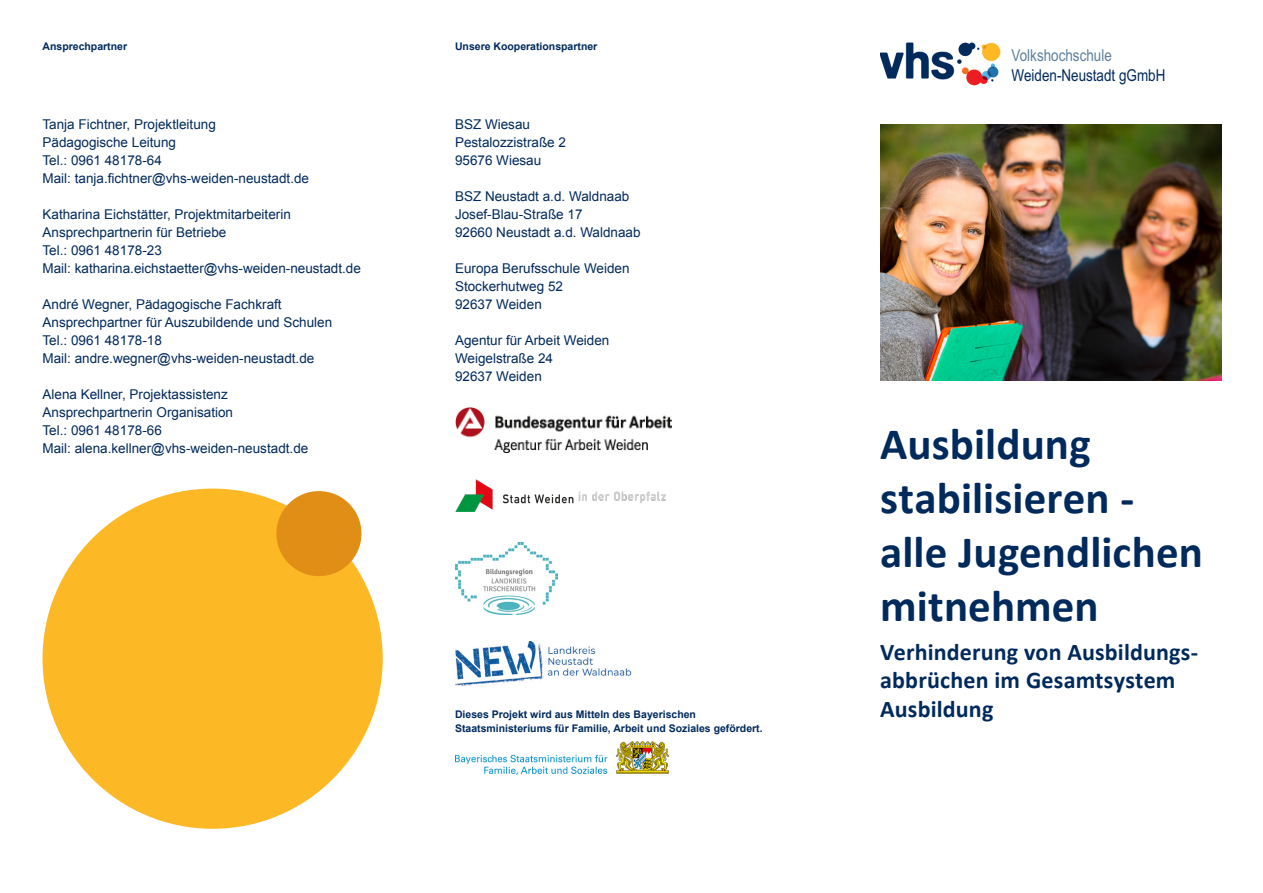
<style>
.page{position:relative;width:1263px;height:893px;background:#fff}
.page>*{position:absolute;margin:0;border:0;box-sizing:border-box;transform-origin:0 0}
.Absatzformat_1{font:700 45px/54px "Calibri";color:#002a5c}
.t1{font:700 24px/28.8px "Calibri";letter-spacing:.005em;color:#002a5c}
.t2{font:16.35px/19.6px "Arial Narrow";color:#002a5c}
.Fließtext_Blocksatz{font:13.5px "Arial";color:#002a5c}
.Kolumnentitel{font:700 10.5px "Arial";color:#002a5c}
.s1{color:#5c7f9d}
</style>
<div class="page">
<img style="left:880px;top:43px;width:120px;height:42px">
<div style="left:43px;top:489px;width:340px;height:340px;background:#fcb825;border-radius:50%"></div>
<div style="left:276px;top:491px;width:85px;height:85px;background:#e18e17;border-radius:50%"></div>
<img style="left:880px;top:124px;width:341px;height:257px">
<img style="left:456px;top:480px;width:209px;height:31px">
<img style="left:455px;top:542px;width:102px;height:73px">
<img style="left:455px;top:642px;width:176px;height:44px">
<img style="left:455px;top:407px;width:217px;height:46px">
<img style="left:455px;top:742px;width:213px;height:33px">
<p class="Kolumnentitel" style="left:43px;top:40px;width:86px">Ansprechpartner</p>
<p class="Fließtext_Blocksatz" style="left:43px;top:115px;width:175px">Tanja Fichtner, Projektleitung</p>
<p class="Fließtext_Blocksatz" style="left:43px;top:133px;width:135px">Pädagogische Leitung</p>
<p class="Fließtext_Blocksatz" style="left:43px;top:151px;width:121px">Tel.: 0961 48178-64</p>
<p class="Fließtext_Blocksatz" style="left:43px;top:169px;width:268px">Mail: tanja.fichtner@vhs-weiden-neustadt.de</p>
<p class="Fließtext_Blocksatz" style="left:43px;top:205px;width:250px">Katharina Eichstätter, Projektmitarbeiterin</p>
<p class="Fließtext_Blocksatz" style="left:43px;top:223px;width:185px">Ansprechpartnerin für Betriebe</p>
<p class="Fließtext_Blocksatz" style="left:43px;top:241px;width:121px">Tel.: 0961 48178-23</p>
<p class="Fließtext_Blocksatz" style="left:43px;top:259px;width:320px">Mail: katharina.eichstaetter@vhs-weiden-neustadt.de</p>
<p class="Fließtext_Blocksatz" style="left:43px;top:295px;width:241px">André Wegner, Pädagogische Fachkraft</p>
<p class="Fließtext_Blocksatz" style="left:43px;top:313px;width:291px">Ansprechpartner für Auszubildende und Schulen</p>
<p class="Fließtext_Blocksatz" style="left:43px;top:331px;width:121px">Tel.: 0961 48178-18</p>
<p class="Fließtext_Blocksatz" style="left:43px;top:349px;width:273px">Mail: andre.wegner@vhs-weiden-neustadt.de</p>
<p class="Fließtext_Blocksatz" style="left:43px;top:385px;width:187px">Alena Kellner, Projektassistenz</p>
<p class="Fließtext_Blocksatz" style="left:43px;top:403px;width:192px">Ansprechpartnerin Organisation</p>
<p class="Fließtext_Blocksatz" style="left:43px;top:421px;width:121px">Tel.: 0961 48178-66</p>
<p class="Fließtext_Blocksatz" style="left:43px;top:439px;width:267px">Mail: alena.kellner@vhs-weiden-neustadt.de</p>
<p class="Kolumnentitel" style="left:455px;top:40px;width:144px">Unsere Kooperationspartner</p>
<p class="Fließtext_Blocksatz" style="left:455px;top:115px;width:77px">BSZ Wiesau</p>
<p class="Fließtext_Blocksatz" style="left:455px;top:133px;width:113px">Pestalozzistraße 2</p>
<p class="Fließtext_Blocksatz" style="left:455px;top:151px;width:88px">95676 Wiesau</p>
<p class="Fließtext_Blocksatz" style="left:455px;top:187px;width:176px">BSZ Neustadt a.d. Waldnaab</p>
<p class="Fließtext_Blocksatz" style="left:455px;top:205px;width:129px">Josef-Blau-Straße 17</p>
<p class="Fließtext_Blocksatz" style="left:455px;top:223px;width:187px">92660 Neustadt a.d. Waldnaab</p>
<p class="Fließtext_Blocksatz" style="left:455px;top:259px;width:176px">Europa Berufsschule Weiden</p>
<p class="Fließtext_Blocksatz" style="left:455px;top:277px;width:110px">Stockerhutweg 52</p>
<p class="Fließtext_Blocksatz" style="left:455px;top:295px;width:88px">92637 Weiden</p>
<p class="Fließtext_Blocksatz" style="left:455px;top:331px;width:156px">Agentur für Arbeit Weiden</p>
<p class="Fließtext_Blocksatz" style="left:455px;top:349px;width:100px">Weigelstraße 24</p>
<p class="Fließtext_Blocksatz" style="left:455px;top:367px;width:88px">92637 Weiden</p>
<p class="Kolumnentitel" style="left:455px;top:707px;width:243px">Dieses Projekt wird aus Mitteln des Bayerischen</p>
<p class="Kolumnentitel" style="left:455px;top:721px;width:309px">Staatsministeriums für Familie, Arbeit und Soziales gefördert.</p>
<p class="t2" style="left:1011px;top:45px;width:155px"><span class="s1">Volkshochschule<br></span>Weiden-Neustadt gGmbH</p>
<p class="Absatzformat_1" style="left:880px;top:417px;width:256px">Ausbildung stabilisieren -</p>
<p class="Absatzformat_1" style="left:880px;top:525px;width:324px">alle Jugendlichen mitnehmen</p>
<p class="t1" style="left:880px;top:637px;width:319px">Verhinderung von Ausbildungs-</p>
<p class="t1" style="left:880px;top:666px;width:297px">abbrüchen im Gesamtsystem<br>Ausbildung</p>
</div>
